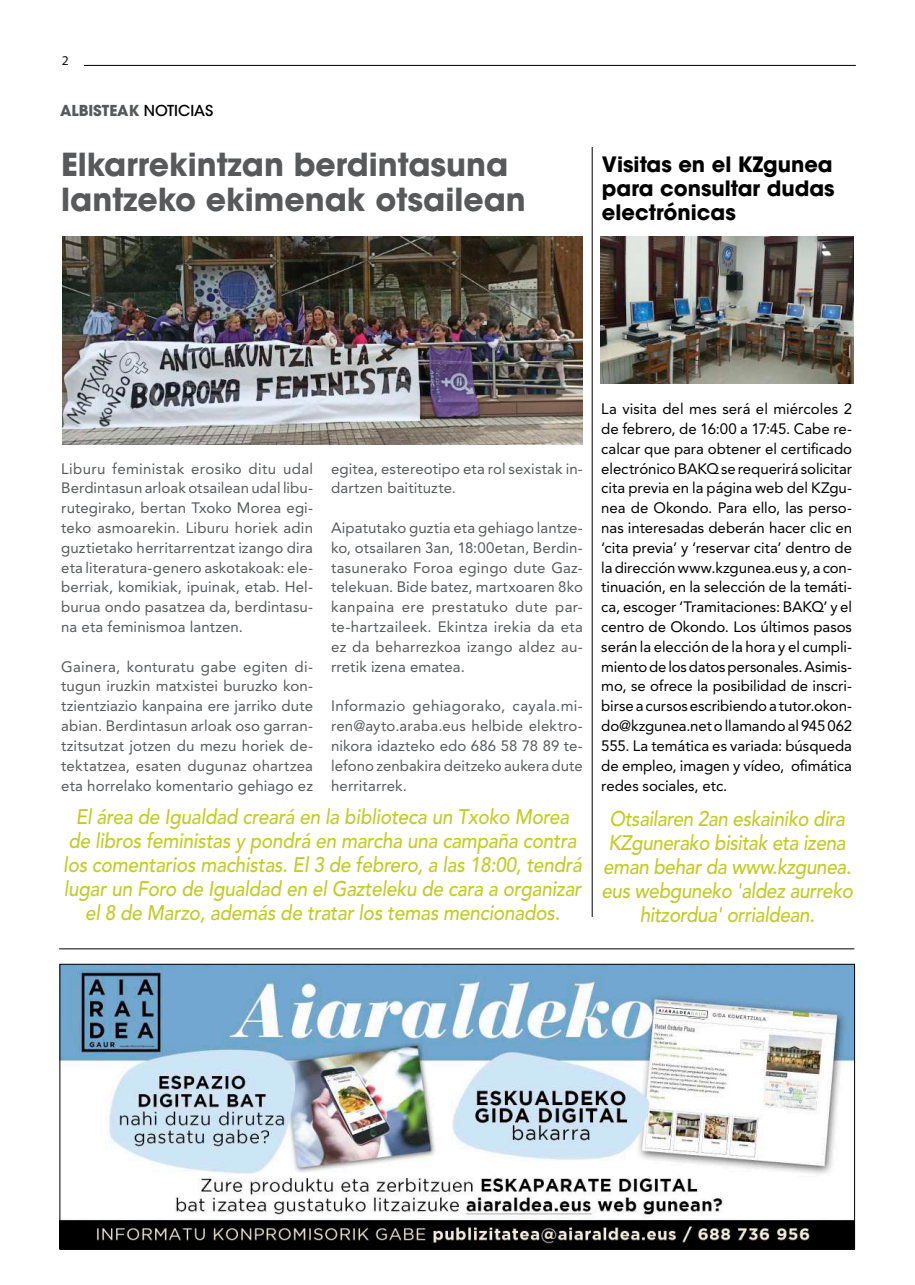
<style>
.page{position:relative;width:915px;height:1285px;background:#fff}
.page>*{position:absolute;margin:0;border:0;box-sizing:border-box;transform-origin:0 0}
.t1{font:700 31.5px/34.5px "ITC Avant Garde Std";color:#57595b}
.t2{font:italic 500 21px/24px "Avenir LT Std";letter-spacing:-.01em;color:#c1cc24;text-align:center;scale:.9 1}
.t3{font:700 21px/24px "ITC Avant Garde Std";color:#000;text-align:justify}
.t4{font:15px/19.8px "Avenir LT Std";letter-spacing:.01em;color:#57595b;text-align:justify}
.t5{font:15px/19.8px "Avenir LT Std";color:#000;text-align:justify}
.t6{font:700 15px "ITC Avant Garde Std";color:#57595b}
.t7{font:13.5px "Myriad Pro";color:#161417}
.s1{font-weight:500;color:#000}
</style>
<div class="page">
<hr style="left:84px;top:65px;width:771px;height:1px;background:#000">
<hr style="left:59px;top:948px;width:795px;height:1px;background:#000">
<hr style="left:591px;top:147px;width:1px;height:769px;background:#000">
<img style="left:63px;top:236px;width:519px;height:208px">
<img style="left:600px;top:236px;width:252px;height:147px">
<img style="left:62px;top:965px;width:790px;height:282px">
<p class="t7" style="left:62px;top:53px;width:8px">2</p>
<p class="t6" style="left:60px;top:101px;width:155px">ALBISTEAK <span class="s1">NOTICIAS</span></p>
<h1 class="t1" style="left:61px;top:147px;width:466px">Elkarrekintzan berdintasuna lantzeko ekimenak otsailean</h1>
<h2 class="t3" style="left:601px;top:152px;width:234px">Visitas en el KZgunea para consultar dudas electrónicas</h2>
<p class="t4" style="left:61px;top:458px;width:253px">Liburu feministak erosiko ditu udal Berdintasun arloak otsailean udal libu&shy;rutegirako, bertan Txoko Morea egi&shy;teko asmoarekin. Liburu horiek adin guztietako herritarrentzat izango dira eta literatura-genero askotakoak: ele&shy;berriak, komikiak, ipuinak, etab. Hel&shy;burua ondo pasatzea da, berdintasu&shy;na eta feminismoa lantzen.</p>
<p class="t4" style="left:61px;top:656px;width:253px">Gainera, konturatu gabe egiten di&shy;tugun iruzkin matxistei buruzko kon&shy;tzientziazio kanpaina ere jarriko dute abian. Berdintasun arloak oso garran&shy;tzitsutzat jotzen du mezu horiek de&shy;tektatzea, esaten dugunaz ohartzea eta horrelako komentario gehiago ez</p>
<p class="t4" style="left:331px;top:458px;width:253px">egitea, estereotipo eta rol sexistak in&shy;dartzen baitituzte.</p>
<p class="t4" style="left:331px;top:518px;width:253px">Aipatutako guztia eta gehiago lantze&shy;ko, otsailaren 3an, 18:00etan, Berdin&shy;tasunerako Foroa egingo dute Gaz&shy;telekuan. Bide batez, martxoaren 8ko kanpaina ere prestatuko dute par&shy;te-hartzaileek. Ekintza irekia da eta ez da beharrezkoa izango aldez au&shy;rretik izena ematea.</p>
<p class="t4" style="left:331px;top:696px;width:253px">Informazio gehiagorako, cayala.mi&shy;ren@ayto.araba.eus helbide elektro&shy;nikora idazteko edo 686 58 78 89 te&shy;lefono zenbakira deitzeko aukera dute herritarrek.</p>
<p class="t2" style="left:63px;top:805px;width:577px">El área de Igualdad creará en la biblioteca un Txoko Morea de libros feministas y pondrá en marcha una campaña contra los comentarios machistas. El 3 de febrero, a las 18:00, tendrá lugar un Foro de Igualdad en el Gazteleku de cara a organizar el 8 de Marzo, además de tratar los temas mencionados.</p>
<p class="t5" style="left:601px;top:399px;width:252px">La visita del mes será el miércoles 2 de febrero, de 16:00 a 17:45. Cabe re&shy;calcar que para obtener el certificado electrónico BAKQ se requerirá solicitar cita previa en la página web del KZgu&shy;nea de Okondo. Para ello, las perso&shy;nas interesadas deberán hacer clic en ‘cita previa’ y ‘reservar cita’ dentro de la dirección www.kzgunea.eus y, a con&shy;tinuación, en la selección de la temáti&shy;ca, escoger ‘Tramitaciones: BAKQ’ y el centro de Okondo. Los últimos pasos serán la elección de la hora y el cumpli&shy;miento de los datos personales. Asimis&shy;mo, se ofrece la posibilidad de inscri&shy;birse a cursos escribiendo a tutor.okon&shy;do@kzgunea.net o llamando al 945 062<br>555. La temática es variada: búsqueda de empleo, imagen y vídeo, ofimática redes sociales, etc.</p>
<h2 class="t2" style="left:601px;top:807px;width:281px">Otsailaren 2an eskainiko dira<br>KZgunerako bisitak eta izena eman behar da www.kzgunea. eus webguneko 'aldez aurreko hitzordua' orrialdean.</h2>
</div>
